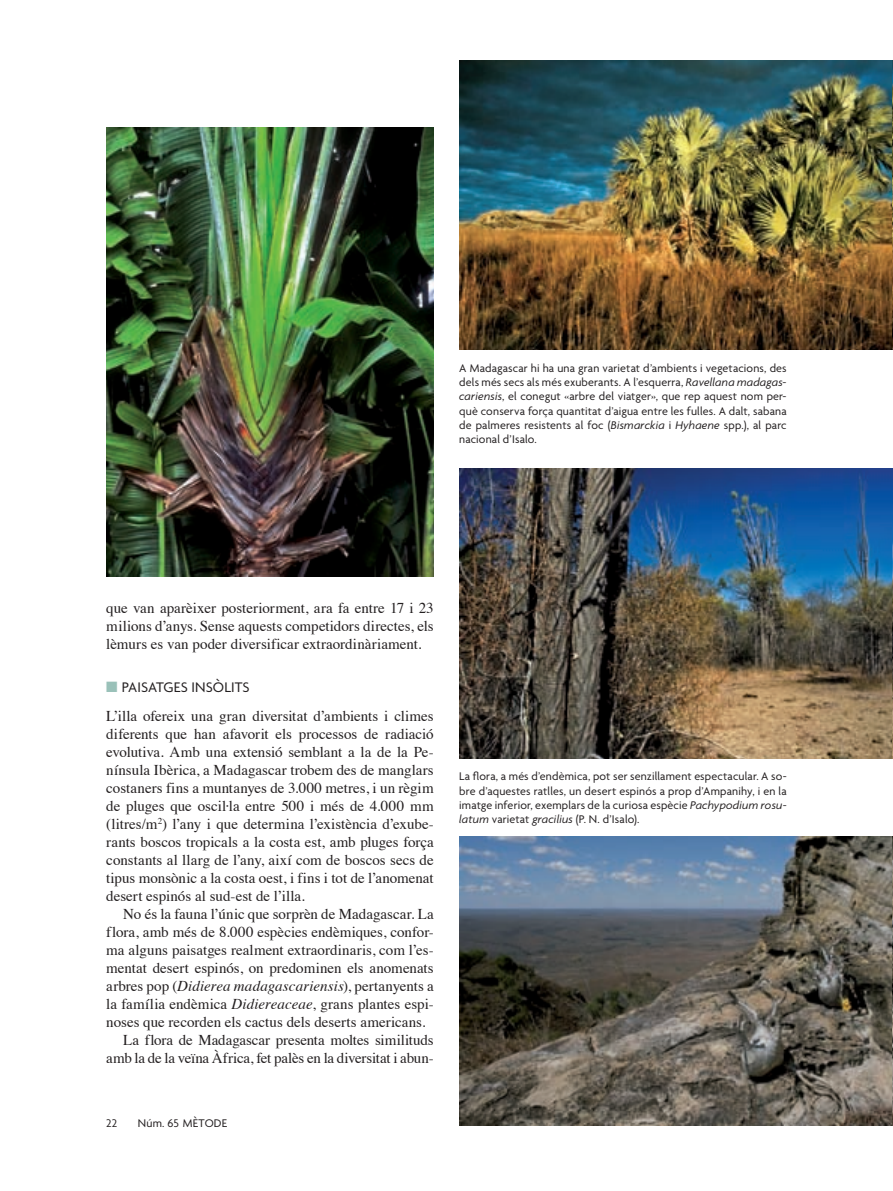
<style>
.page{position:relative;width:893px;height:1191px;background:#fff}
.page>*{position:absolute;margin:0;border:0;box-sizing:border-box;transform-origin:0 0}
.t1{font:15px/18px "Times";color:#231f20;text-align:justify}
.t2{font:15px "Agenda";letter-spacing:.005em;color:#231f20}
.t3{font:12px/14.2px "Agenda";letter-spacing:.015em;color:#231f20;text-align:justify}
.s1{font-style:italic}
.s2{color:#9ac1b9}
</style>
<div class="page">
<img style="left:459px;top:61px;width:434px;height:289px">
<img style="left:459px;top:469px;width:434px;height:289px">
<img style="left:459px;top:837px;width:434px;height:288px">
<img style="left:106px;top:128px;width:328px;height:448px">
<p class="t3" style="left:459px;top:362px;width:329px">A Madagascar hi ha una gran varietat d’ambients i vegetacions, des dels més secs als més exuberants. A l’esquerra, <span class="s1">Ravellana madagas&shy;cariensis</span>, el conegut «arbre del viatger», que rep aquest nom per&shy;què conserva força quantitat d’aigua entre les fulles. A dalt, sabana de palmeres resistents al foc (<span class="s1">Bismarckia</span> i <span class="s1">Hyhaene</span> spp.), al parc nacional d’Isalo.</p>
<p class="t1" style="left:106px;top:600px;width:329px">que van aparèixer posteriorment, ara fa entre 17 i 23 milions d’anys. Sense aquests competidors directes, els lèmurs es van poder diversificar extraordinàriament.</p>
<p class="t2" style="left:106px;top:681px;width:145px"><span class="s2">■</span> PAISATGES INSÒLITS</p>
<p class="t1" style="left:106px;top:708px;width:329px">L’illa ofereix una gran diversitat d’ambients i climes diferents que han afavorit els processos de radiació evolutiva. Amb una extensió semblant a la de la Pe&shy;nínsula Ibèrica, a Madagascar trobem des de manglars costaners fins a muntanyes de 3.000 metres, i un règim de pluges que oscil·la entre 500 i més de 4.000 mm (litres/m<sup>2</sup>) l’any i que determina l’existència d’exube&shy;rants boscos tropicals a la costa est, amb pluges força constants al llarg de l’any, així com de boscos secs de tipus monsònic a la costa oest, i fins i tot de l’anomenat desert espinós al sud-est de l’illa.</p>
<p class="t1" style="left:123px;top:906px;width:312px">No és la fauna l’únic que sorprèn de Madagascar. La</p>
<p class="t1" style="left:106px;top:924px;width:329px">flora, amb més de 8.000 espècies endèmiques, confor-</p>
<p class="t1" style="left:106px;top:942px;width:329px">ma alguns paisatges realment extraordinaris, com l’es-</p>
<p class="t1" style="left:106px;top:960px;width:329px">mentat desert espinós, on predominen els anomenats</p>
<p class="t1" style="left:106px;top:978px;width:329px">arbres pop (<span class="s1">Didierea madagascariensis</span>), pertanyents a</p>
<p class="t1" style="left:106px;top:996px;width:329px">la família endèmica <span class="s1">Didiereaceae</span>, grans plantes espi-</p>
<p class="t1" style="left:106px;top:1014px;width:321px">noses que recorden els cactus dels deserts americans.</p>
<p class="t1" style="left:123px;top:1032px;width:312px">La flora de Madagascar presenta moltes similituds</p>
<p class="t1" style="left:106px;top:1050px;width:329px">amb la de la veïna Àfrica, fet palès en la diversitat i abun-</p>
<p class="t3" style="left:106px;top:1116px;width:13px">22</p>
<p class="t3" style="left:138px;top:1116px;width:91px">Núm. 65 MÈTODE</p>
<p class="t3" style="left:459px;top:770px;width:329px">La flora, a més d’endèmica, pot ser senzillament espectacular. A so&shy;bre d’aquestes ratlles, un desert espinós a prop d’Ampanihy, i en la imatge inferior, exemplars de la curiosa espècie <span class="s1">Pachypodium rosu&shy;latum</span> varietat <span class="s1">gracilius</span> (P. N. d’Isalo).</p>
</div>
